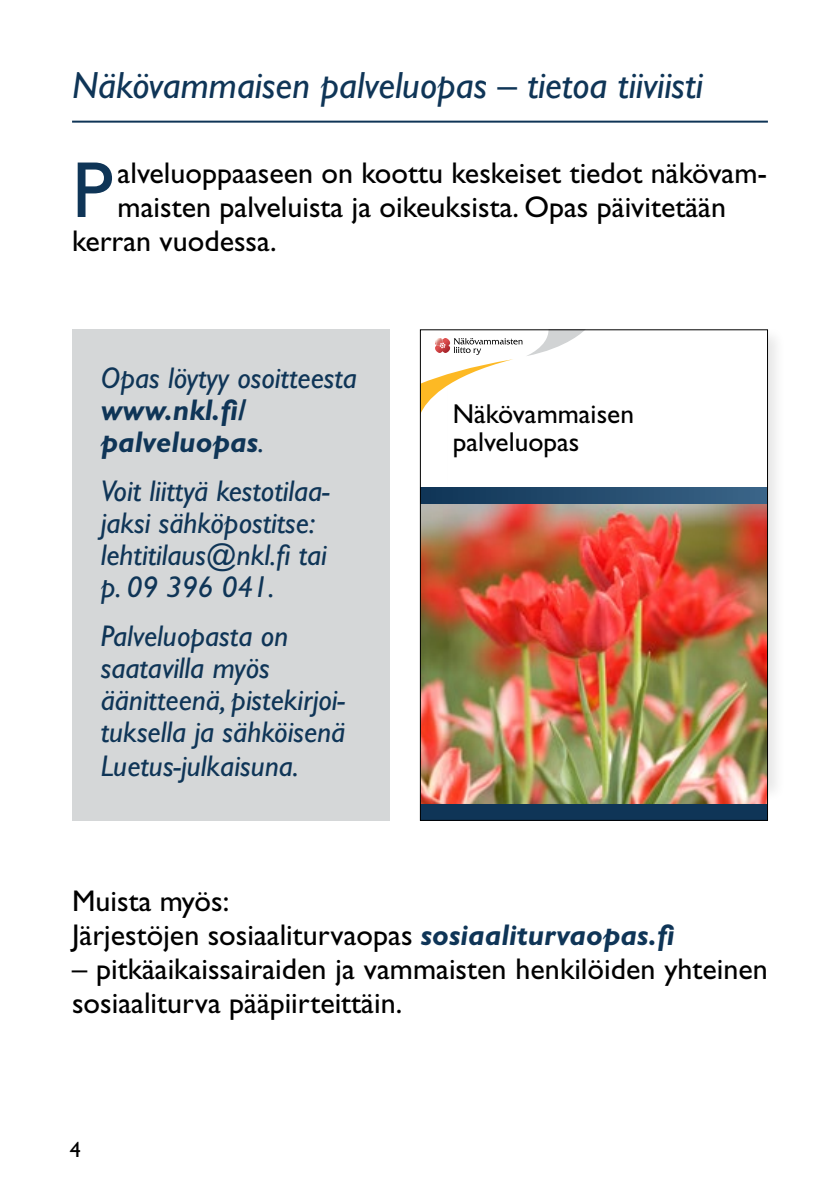
<style>
.page{position:relative;width:840px;height:1191px;background:#fff}
.page>*{position:absolute;margin:0;border:0;box-sizing:border-box;transform-origin:0 0}
.Leipis{font:79.8px "Gill Sans Std";color:#0f3557}
.väliotsikko_2{font:italic 38px "Gill Sans Std";color:#0f3557}
.Leipis-2{font:30px/34px "Gill Sans Std";color:#000}
.Leipis-3{font:italic 30px/32px "Gill Sans Std";color:#0f3557}
.t1{font:27.4px/28.6px "Gill Sans Std";color:#000}
.t2{font:22px "Gill Sans Std";color:#000}
.s1{font-weight:700}
.s2{font-weight:700;font-style:italic;color:#0f3557}
</style>
<div class="page">
<div style="left:72px;top:329px;width:317px;height:491px;background:#d1d3d4"></div>
<hr style="left:72px;top:121px;width:695px;height:2px;background:#0f3557">
<div style="left:445px;top:327px;width:340px;height:475px;background:#000;opacity:.1"></div>
<div style="left:448px;top:329px;width:318px;height:454px;background:#fff"></div>
<img style="left:422px;top:504px;width:343px;height:300px">
<div style="left:420px;top:804px;width:347px;height:16px;background:#0f3557"></div>
<div style="left:420px;top:487px;width:347px;height:17px;background:linear-gradient(to right,#0f3456,#3b6588)"></div>
<svg style="left:422px;top:331px;width:162px;height:96px"></svg>
<h1 class="väliotsikko_2" style="left:72px;top:63px;width:632px">Näkövammaisen palveluopas – tietoa tiiviisti</h1>
<p class="Leipis" style="left:72px;top:144px;width:42px">P</p>
<p class="Leipis-2" style="left:118px;top:156px;width:650px">alveluoppaaseen on koottu keskeiset tiedot näkövam-</p>
<p class="Leipis-2" style="left:118px;top:190px;width:609px">maisten palveluista ja oikeuksista. Opas päivitetään</p>
<p class="Leipis-2" style="left:72px;top:224px;width:206px">kerran vuodessa.</p>
<p class="Leipis-3" style="left:101px;top:362px;width:257px">Opas löytyy osoitteesta <span class="s1">www.nkl.fi/ palveluopas</span>.</p>
<p class="Leipis-3" style="left:101px;top:475px;width:230px">Voit liittyä kestotilaa&shy;jaksi sähköpostitse: lehtitilaus@nkl.fi tai p. 09 396 041.</p>
<p class="Leipis-3" style="left:101px;top:620px;width:246px;line-height:32.6px">Palveluopasta on saatavilla myös äänitteenä, pistekirjoi&shy;tuksella ja sähköisenä<br>Luetus-julkaisuna.</p>
<p class="t1" style="left:452px;top:399px;width:183px">Näkövammaisen palveluopas</p>
<p class="Leipis-2" style="left:72px;top:884px;width:158px">Muista myös:</p>
<p class="Leipis-2" style="left:72px;top:918px;width:603px">Järjestöjen sosiaaliturvaopas <span class="s2">sosiaaliturvaopas.fi</span></p>
<p class="Leipis-2" style="left:72px;top:952px;width:697px">– pitkäaikaissairaiden ja vammaisten henkilöiden yhteinen sosiaaliturva pääpiirteittäin.</p>
<p class="t2" style="left:70px;top:1136px;width:12px">4</p>
</div>
